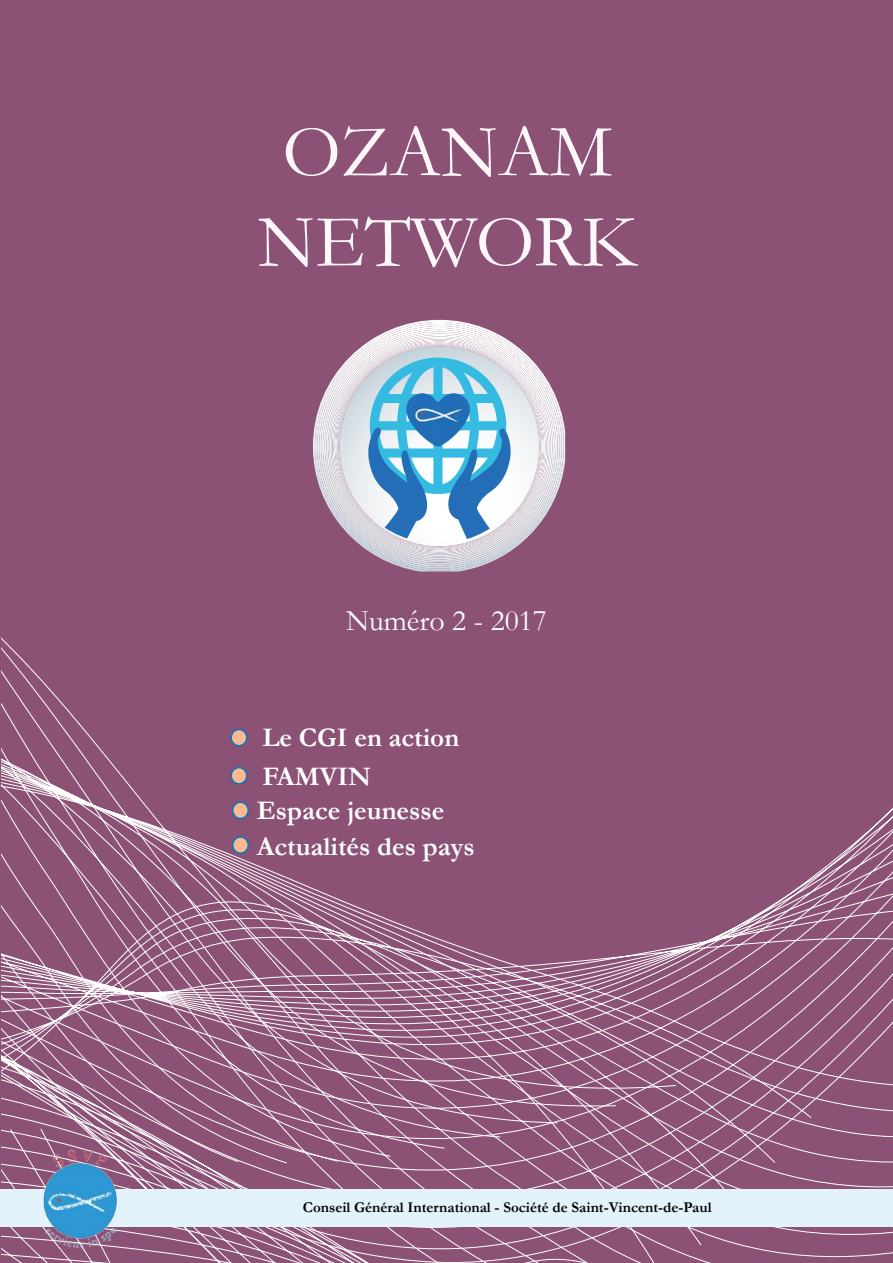
<style>
.page{position:relative;width:893px;height:1263px;background:#fff}
.page>*{position:absolute;margin:0;border:0;box-sizing:border-box;transform-origin:0 0}
.t1{font:75px/90px "Garamond";color:#fef7fa;text-align:center}
.t2{font:30px "Garamond";color:#fff}
.t3{font:700 27px/36.3px "Garamond";color:#fff}
.t4{font:700 15px "Garamond";color:#000}
</style>
<div class="page">
<div style="left:0;top:1px;width:893px;height:1262px;background:#8b5276"></div>
<svg style="left:2px;top:638px;width:247px;height:207px"></svg>
<svg style="left:2px;top:845px;width:891px;height:418px"></svg>
<div style="left:0;top:1189px;width:893px;height:38px;background:#e2f3fc"></div>
<img style="left:32px;top:1139px;width:97px;height:123px">
<div style="left:231px;top:729px;width:16px;height:17px;background:#fbb992;border-radius:50%"></div>
<div style="left:230px;top:729px;width:17px;height:17px;border:2px solid #007ac2;border-radius:50%"></div>
<div style="left:231px;top:767px;width:16px;height:17px;background:#fbb992;border-radius:50%"></div>
<div style="left:230px;top:767px;width:17px;height:17px;border:2px solid #007ac2;border-radius:50%"></div>
<svg style="left:314px;top:322px;width:251px;height:249px"></svg>
<svg style="left:315px;top:324px;width:249px;height:245px"></svg>
<svg style="left:321px;top:339px;width:237px;height:227px"></svg>
<svg style="left:328px;top:346px;width:221px;height:212px;background:#a6c2d9"></svg>
<img style="left:431px;top:393px;width:23px;height:9px">
<div style="left:233px;top:802px;width:15px;height:16px;background:#fbb992;border-radius:50%"></div>
<div style="left:232px;top:801px;width:17px;height:18px;border:2px solid #007ac2;border-radius:50%"></div>
<div style="left:233px;top:837px;width:15px;height:16px;background:#fbb992;border-radius:50%"></div>
<div style="left:232px;top:836px;width:17px;height:18px;border:2px solid #007ac2;border-radius:50%"></div>
<h1 class="t1" style="left:258px;top:105px;width:381px">OZANAM<br>NETWORK</h1>
<h2 class="t2" style="left:346px;top:600px;width:202px">Numéro 2 - 2017</h2>
<h3 class="t3" style="left:262px;top:719px;width:198px;line-height:38.2px">Le CGI en action<br>FAMVIN</h3>
<h3 class="t3" style="left:257px;top:792px;width:219px">Espace jeunesse<br>Actualités des pays</h3>
<p class="t4" style="left:303px;top:1197px;width:410px">Conseil Général International - Société de Saint-Vincent-de-Paul</p>
</div>
